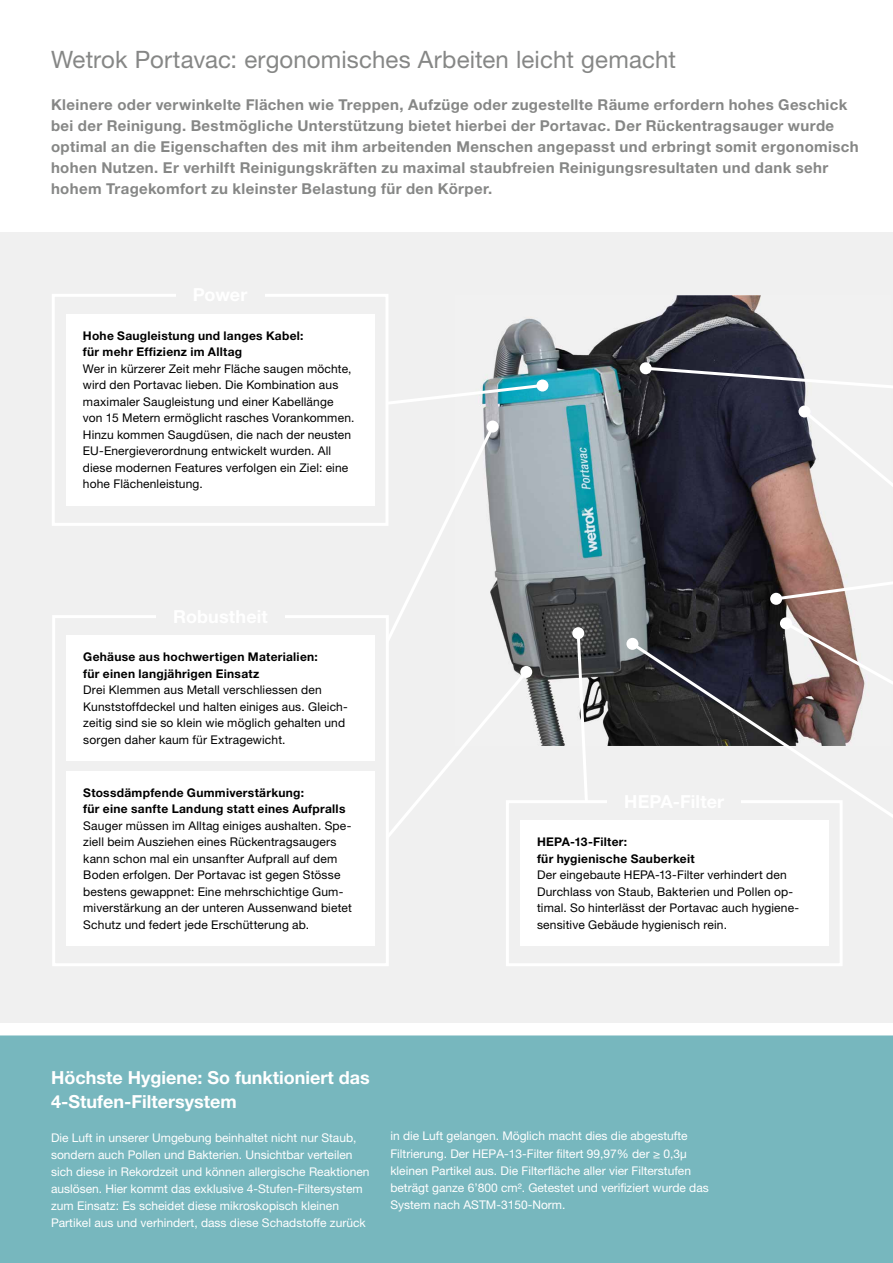
<style>
.page{position:relative;width:893px;height:1263px;background:#fff}
.page>*{position:absolute;margin:0;border:0;box-sizing:border-box;transform-origin:0 0}
.t1{font:24px "Helvetica Neue LT Pro";letter-spacing:.005em;color:#868786}
.t2{font:700 18px/24px "Helvetica Neue LT Pro";color:#fff}
.t3{font:700 15px/21px "Helvetica Neue LT Pro";letter-spacing:.025em;color:#868786}
.t4{font:12px/16.5px "Helvetica Neue LT Pro";letter-spacing:.015em;color:#000}
.t5{font:12px/17.1px "Helvetica Neue LT Pro";color:#fff}
.t6{font:700 12px/16.5px "Helvetica Neue LT Pro";letter-spacing:.025em;color:#000}
</style>
<div class="page">
<div style="left:0;top:232px;width:893px;height:791px;background:#f0f0f0"></div>
<div style="left:0;top:1035px;width:893px;height:228px;background:#77b7be"></div>
<img style="left:483px;top:296px;width:368px;height:449px">
<svg style="left:642px;top:365px;width:251px;height:33px"></svg>
<div style="left:640px;top:362px;width:12px;height:12px;background:#fff;border-radius:50%"></div>
<svg style="left:575px;top:630px;width:15px;height:170px"></svg>
<div style="left:572px;top:627px;width:12px;height:12px;background:#fff;border-radius:50%"></div>
<svg style="left:487px;top:420px;width:12px;height:12px"></svg>
<svg style="left:389px;top:422px;width:141px;height:415px"></svg>
<div style="left:520px;top:666px;width:12px;height:12px;background:#fff;border-radius:50%"></div>
<svg style="left:628px;top:640px;width:265px;height:178px"></svg>
<div style="left:626px;top:638px;width:12px;height:12px;background:#fff;border-radius:50%"></div>
<svg style="left:798px;top:405px;width:12px;height:12px"></svg>
<svg style="left:773px;top:407px;width:120px;height:195px"></svg>
<div style="left:770px;top:593px;width:12px;height:12px;background:#fff;border-radius:50%"></div>
<div style="left:52px;top:615px;width:337px;height:351px;background:#f0f0f0;border:3px solid #fff"></div>
<div style="left:66px;top:636px;width:309px;height:125px;background:#fff"></div>
<div style="left:66px;top:771px;width:309px;height:175px;background:#fff"></div>
<div style="left:156px;top:610px;width:129px;height:13px;background:#f0f0f0"></div>
<svg style="left:782px;top:619px;width:111px;height:124px"></svg>
<div style="left:780px;top:617px;width:12px;height:12px;background:#fff;border-radius:50%"></div>
<svg style="left:388px;top:382px;width:158px;height:28px"></svg>
<div style="left:536px;top:379px;width:12px;height:12px;background:#fff;border-radius:50%"></div>
<div style="left:52px;top:294px;width:336px;height:232px;background:#f0f0f0;border:3px solid #fff"></div>
<div style="left:66px;top:314px;width:308px;height:191px;background:#fff"></div>
<div style="left:176px;top:288px;width:88px;height:13px;background:#f0f0f0"></div>
<div style="left:506px;top:800px;width:337px;height:166px;background:#f0f0f0;border:3px solid #fff"></div>
<div style="left:520px;top:820px;width:308px;height:126px;background:#fff"></div>
<div style="left:607px;top:795px;width:134px;height:13px;background:#f0f0f0"></div>
<h1 class="t1" style="left:51px;top:45px;width:626px">Wetrok Portavac: ergonomisches Arbeiten leicht gemacht</h1>
<p class="t3" style="left:51px;top:94px;width:809px">Kleinere oder verwinkelte Flächen wie Treppen, Aufzüge oder zugestellte Räume erfordern hohes Geschick bei der Reinigung. Bestmögliche Unterstützung bietet hierbei der Portavac. Der Rückentragsauger wurde optimal an die Eigenschaften des mit ihm arbeitenden Menschen angepasst und erbringt somit ergonomisch hohen Nutzen. Er verhilft Reinigungskräften zu maximal staubfreien Reinigungsresultaten und dank sehr hohem Tragekomfort zu kleinster Belastung für den Körper.</p>
<p class="t6" style="left:83px;top:327px;width:222px">Hohe Saugleistung und langes Kabel: für mehr Effizienz im Alltag</p>
<p class="t4" style="left:83px;top:360px;width:273px">Wer in kürzerer Zeit mehr Fläche saugen möchte, wird den Portavac lieben. Die Kombination aus maximaler Saugleistung und einer Kabellänge von 15 Metern ermöglicht rasches Vorankommen.<br>Hinzu kommen Saugdüsen, die nach der neusten EU-Energieverordnung entwickelt wurden. All diese modernen Features verfolgen ein Ziel: eine hohe Flächenleistung.</p>
<p class="t6" style="left:83px;top:648px;width:236px">Gehäuse aus hochwertigen Materialien: für einen langjährigen Einsatz</p>
<p class="t4" style="left:83px;top:681px;width:266px">Drei Klemmen aus Metall verschliessen den Kunststoffdeckel und halten einiges aus. Gleich&shy;zeitig sind sie so klein wie möglich gehalten und sorgen daher kaum für Extragewicht.</p>
<p class="t6" style="left:83px;top:784px;width:264px">Stossdämpfende Gummiverstärkung:<br>für eine sanfte Landung statt eines Aufpralls</p>
<p class="t4" style="left:83px;top:817px;width:270px">Sauger müssen im Alltag einiges aushalten. Spe&shy;ziell beim Ausziehen eines Rückentragsaugers kann schon mal ein unsanfter Aufprall auf dem Boden erfolgen. Der Portavac ist gegen Stösse bestens gewappnet: Eine mehrschichtige Gum&shy;miverstärkung an der unteren Aussenwand bietet Schutz und federt jede Erschütterung ab.</p>
<p class="t6" style="left:537px;top:833px;width:159px">HEPA-13-Filter:<br>für hygienische Sauberkeit</p>
<p class="t4" style="left:537px;top:866px;width:264px">Der eingebaute HEPA-13-Filter verhindert den Durchlass von Staub, Bakterien und Pollen op&shy;timal. So hinterlässt der Portavac auch hygiene&shy;sensitive Gebäude hygienisch rein.</p>
<h2 class="t2" style="left:51px;top:1065px;width:320px">Höchste Hygiene: So funktioniert das<br>4-Stufen-Filtersystem</h2>
<p class="t5" style="left:51px;top:1129px;width:320px">Die Luft in unserer Umgebung beinhaltet nicht nur Staub, sondern auch Pollen und Bakterien. Unsichtbar verteilen sich diese in Rekordzeit und können allergische Reaktionen auslösen. Hier kommt das exklusive 4-Stufen-Filtersystem zum Einsatz: Es scheidet diese mikroskopisch kleinen Partikel aus und verhindert, dass diese Schadstoffe zurück</p>
<p class="t5" style="left:390px;top:1127px;width:320px">in die Luft gelangen. Möglich macht dies die abgestufte Filtrierung. Der HEPA-13-Filter filtert 99,97% der ≥ 0,3µ kleinen Partikel aus. Die Filterfläche aller vier Filterstufen beträgt ganze 6’800 cm². Getestet und verifiziert wurde das System nach ASTM-3150-Norm.</p>
</div>
